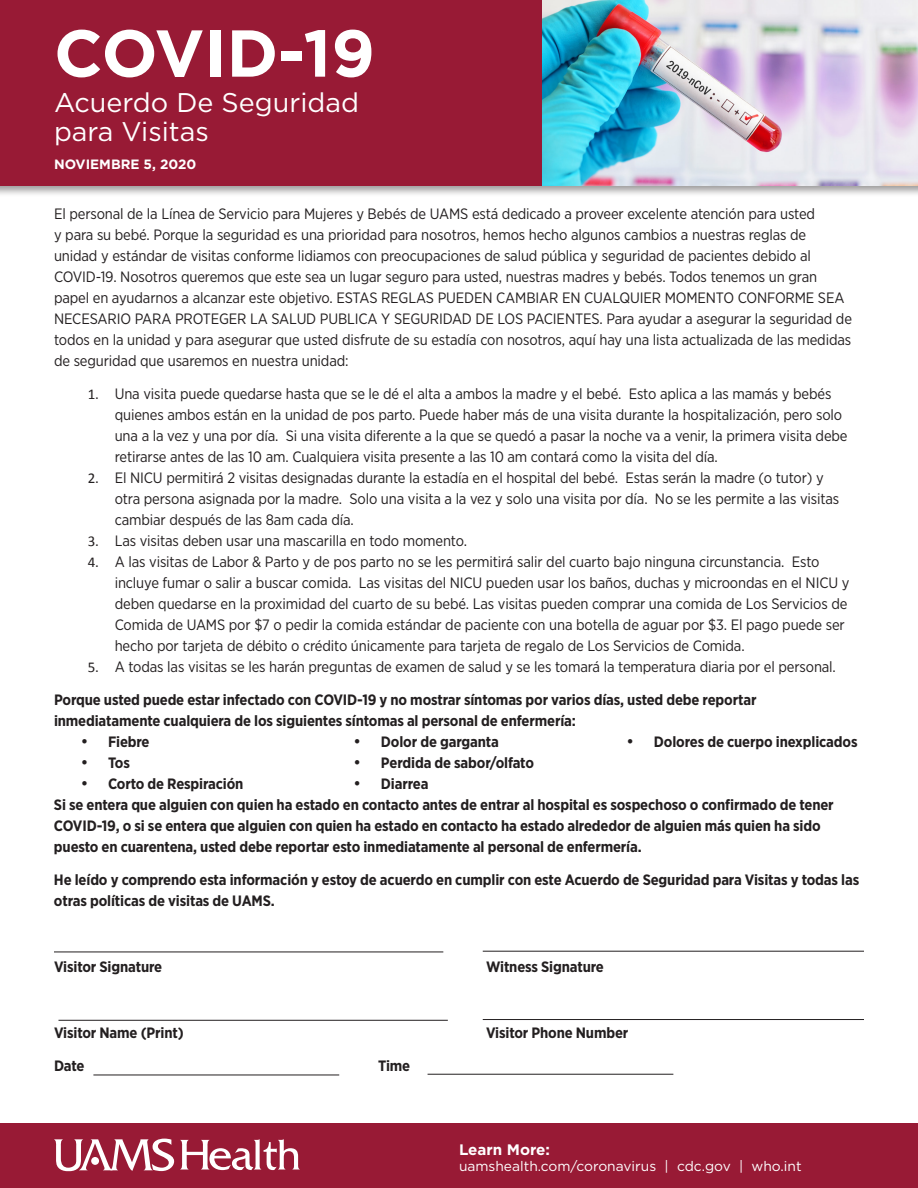
<style>
.page{position:relative;width:918px;height:1188px;background:#fff}
.page>*{position:absolute;margin:0;border:0;box-sizing:border-box;transform-origin:0 0}
.t1{font:700 66.15px "Gotham";color:#fff}
.t2{font:27px/28.5px "Gotham";color:#fff}
.t3{font:700 15.15px "Gotham";color:#fff}
.t4{font:15px/21px "Gotham Narrow";letter-spacing:-.01em;color:#231f20}
.t5{font:700 15px/21px "Gotham Narrow";letter-spacing:-.01em;color:#231f20}
.t6{font:13.8px "Gotham";color:#fff}
.t7{font:700 13.5px "Gotham";color:#fff}
.s1{font-family:"Calibri"}
</style>
<div class="page">
<div style="left:0;top:0;width:918px;height:197px;background:#231f20;opacity:.45"></div>
<div style="left:0;top:0;width:918px;height:186px;background:#981a35"></div>
<img style="left:542px;top:0;width:376px;height:186px">
<div style="left:0;top:1123px;width:918px;height:65px;background:#981a35"></div>
<svg style="left:54px;top:1139px;width:120px;height:32px"></svg>
<div style="left:91px;top:1157px;width:8px;height:8px;background:#fff;border-radius:50%"></div>
<svg style="left:180px;top:1139px;width:120px;height:31px"></svg>
<hr style="left:54px;top:952px;width:389px;height:1px;background:#231f20">
<hr style="left:483px;top:951px;width:381px;height:1px;background:#231f20">
<hr style="left:93px;top:1075px;width:246px;height:1px;background:#231f20">
<hr style="left:428px;top:1074px;width:245px;height:1px;background:#231f20">
<hr style="left:58px;top:1020px;width:390px;height:1px;background:#231f20">
<hr style="left:483px;top:1019px;width:381px;height:1px;background:#231f20">
<p class="t1" style="left:54px;top:9px;width:323px">COVID-19</p>
<p class="t2" style="left:54px;top:88px;width:306px">Acuerdo De Seguridad para Visitas</p>
<p class="t7" style="left:54px;top:155px;width:144px">NOVIEMBRE 5, 2020</p>
<p class="t4" style="left:54px;top:203px;width:800px">El personal de la Línea de Servicio para Mujeres y Bebés de UAMS está dedicado a proveer excelente atención para usted<br>y para su bebé. Porque la seguridad es una prioridad para nosotros, hemos hecho algunos cambios a nuestras reglas de unidad y estándar de visitas conforme lidiamos con preocupaciones de salud pública y seguridad de pacientes debido al COVID-19. Nosotros queremos que este sea un lugar seguro para usted, nuestras madres y bebés. Todos tenemos un gran papel en ayudarnos a alcanzar este objetivo. ESTAS REGLAS PUEDEN CAMBIAR EN CUALQUIER MOMENTO CONFORME SEA NECESARIO PARA PROTEGER LA SALUD PUBLICA Y SEGURIDAD DE LOS PACIENTES. Para ayudar a asegurar la seguridad de todos en la unidad y para asegurar que usted disfrute de su estadía con nosotros, aquí hay una lista actualizada de las medidas de seguridad que usaremos en nuestra unidad:</p>
<p class="t4" style="left:115px;top:383px;width:734px;text-indent:-27px"><span class="s1">1.</span> Una visita puede quedarse hasta que se le dé el alta a ambos la madre y el bebé. Esto aplica a las mamás y bebés quienes ambos están en la unidad de pos parto. Puede haber más de una visita durante la hospitalización, pero solo una a la vez y una por día. Si una visita diferente a la que se quedó a pasar la noche va a venir, la primera visita debe retirarse antes de las 10 am. Cualquiera visita presente a las 10 am contará como la visita del día.</p>
<p class="t4" style="left:115px;top:467px;width:726px;text-indent:-27px"><span class="s1">2.</span> El NICU permitirá 2 visitas designadas durante la estadía en el hospital del bebé. Estas serán la madre (o tutor) y otra persona asignada por la madre. Solo una visita a la vez y solo una visita por día. No se les permite a las visitas cambiar después de las 8am cada día.</p>
<p class="t4" style="left:88px;top:530px;width:381px"><span class="s1">3.</span> Las visitas deben usar una mascarilla en todo momento.</p>
<p class="t4" style="left:115px;top:551px;width:736px;text-indent:-27px"><span class="s1">4.</span> A las visitas de Labor &amp; Parto y de pos parto no se les permitirá salir del cuarto bajo ninguna circunstancia. Esto incluye fumar o salir a buscar comida. Las visitas del NICU pueden usar los baños, duchas y microondas en el NICU y deben quedarse en la proximidad del cuarto de su bebé. Las visitas pueden comprar una comida de Los Servicios de Comida de UAMS por $7 o pedir la comida estándar de paciente con una botella de aguar por $3. El pago puede ser hecho por tarjeta de débito o crédito únicamente para tarjeta de regalo de Los Servicios de Comida.</p>
<p class="t4" style="left:88px;top:656px;width:750px"><span class="s1">5.</span> A todas las visitas se les harán preguntas de examen de salud y se les tomará la temperatura diaria por el personal.</p>
<p class="t5" style="left:54px;top:689px;width:704px">Porque usted puede estar infectado con COVID-19 y no mostrar síntomas por varios días, usted debe reportar inmediatamente cualquiera de los siguientes síntomas al personal de enfermería:</p>
<p class="t5" style="left:81px;top:731px;width:70px">• Fiebre</p>
<p class="t5" style="left:81px;top:752px;width:50px">• Tos</p>
<p class="t5" style="left:81px;top:773px;width:164px">• Corto de Respiración</p>
<p class="t5" style="left:354px;top:731px;width:146px">• Dolor de garganta</p>
<p class="t5" style="left:354px;top:752px;width:182px">• Perdida de sabor/olfato</p>
<p class="t5" style="left:354px;top:773px;width:76px">• Diarrea</p>
<p class="t5" style="left:627px;top:731px;width:232px">• Dolores de cuerpo inexplicados</p>
<p class="t5" style="left:54px;top:794px;width:781px">Si se entera que alguien con quien ha estado en contacto antes de entrar al hospital es sospechoso o confirmado de tener<br>COVID-19, o si se entera que alguien con quien ha estado en contacto ha estado alrededor de alguien más quien ha sido puesto en cuarentena, usted debe reportar esto inmediatamente al personal de enfermería.</p>
<p class="t5" style="left:54px;top:869px;width:807px">He leído y comprendo esta información y estoy de acuerdo en cumplir con este Acuerdo de Seguridad para Visitas y todas las otras políticas de visitas de UAMS.</p>
<p class="t5" style="left:54px;top:956px;width:110px">Visitor Signature</p>
<p class="t5" style="left:486px;top:956px;width:119px">Witness Signature</p>
<p class="t5" style="left:54px;top:1022px;width:131px">Visitor Name (Print)</p>
<p class="t5" style="left:486px;top:1022px;width:144px">Visitor Phone Number</p>
<p class="t5" style="left:54px;top:1055px;width:32px">Date</p>
<p class="t5" style="left:378px;top:1055px;width:34px">Time</p>
<p class="t3" style="left:459px;top:1139px;width:93px">Learn More:</p>
<p class="t6" style="left:459px;top:1157px;width:344px">uamshealth.com/coronavirus | cdc.gov | who.int</p>
</div>
